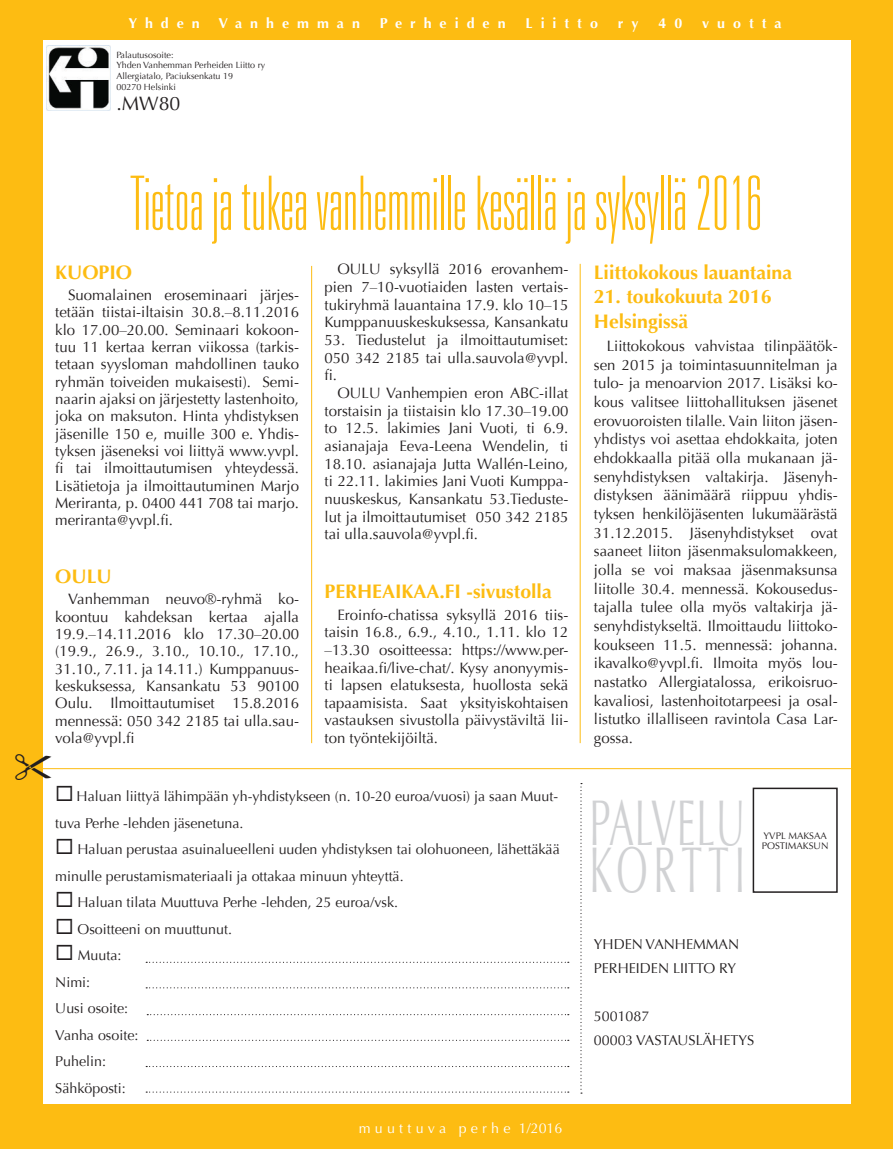
<style>
.page{position:relative;width:893px;height:1149px;background:#fff}
.page>*{position:absolute;margin:0;border:0;box-sizing:border-box;transform-origin:0 0}
.t1{font:100 ultra-condensed 75px "Univers 39";color:#fdbc12}
.t2{font:64.5px/46.8px "Optima";letter-spacing:.025em;color:#d1d2d4;scale:.58 1}
.t3{font:700 19.5px/24.6px "Optima";color:#fdbc12}
.t4{font:19.5px "Optima";color:#231f20}
.t5{font:15px/17.2px "Optima";color:#231f20;text-align:justify}
.t6{font:14.25px/26.4px "Optima";color:#231f20}
.t7{font:700 14.25px "Optima";letter-spacing:.56em;color:#fff}
.t8{font:14.25px "Optima";letter-spacing:.3em;color:#fff}
.t9{font:9.6px/10.2px "Optima";color:#231f20}
.t10{font:9px/10.6px "Optima";color:#231f20}
</style>
<div class="page">
<div style="left:0;top:0;width:893px;height:1148px;background:#fdbc12"></div>
<div style="left:43px;top:40px;width:807px;height:1063px;background:#fff"></div>
<div style="left:753px;top:787px;width:85px;height:105px;border:2px solid #231f20"></div>
<svg style="left:580px;top:783px;width:2px;height:310px"></svg>
<hr style="left:32px;top:768px;width:827px;height:1px;background:#fdbc12">
<svg style="left:146px;top:987px;width:423px;height:1px"></svg>
<svg style="left:146px;top:1091px;width:423px;height:1px"></svg>
<svg style="left:146px;top:961px;width:423px;height:1px"></svg>
<svg style="left:147px;top:1039px;width:422px;height:1px"></svg>
<img style="left:46px;top:45px;width:65px;height:65px">
<hr style="left:580px;top:264px;width:1px;height:478px;background:#fdbc12">
<hr style="left:311px;top:266px;width:1px;height:476px;background:#fdbc12">
<svg style="left:43px;top:768px;width:8px;height:2px"></svg>
<p class="t7" style="left:128px;top:15px;width:73px">Yhden</p>
<p class="t7" style="left:218px;top:15px;width:143px">Vanhemman</p>
<p class="t7" style="left:380px;top:15px;width:127px">Perheiden</p>
<p class="t7" style="left:526px;top:15px;width:74px">Liitto</p>
<p class="t7" style="left:618px;top:15px;width:22px">r y</p>
<p class="t7" style="left:658px;top:15px;width:25px">4 0</p>
<p class="t7" style="left:702px;top:15px;width:81px">vuotta</p>
<p class="t10" style="left:116px;top:50px;width:150px">Palautusosoite:<br>Yhden Vanhemman Perheiden Liitto ry<br>Allergiatalo, Paciuksenkatu 19<br>00270 Helsinki</p>
<h3 class="t4" style="left:116px;top:92px;width:65px">.MW80</h3>
<h1 class="t1" style="left:131px;top:165px;width:633px">Tietoa ja tukea vanhemmille kesällä ja syksyllä 2016</h1>
<h3 class="t3" style="left:55px;top:260px;width:78px">KUOPIO</h3>
<p class="t5" style="left:55px;top:286px;width:245px;text-indent:13px">Suomalainen eroseminaari järjes&shy;tetään tiistai-iltaisin 30.8.–8.11.2016 klo 17.00–20.00. Seminaari kokoon&shy;tuu 11 kertaa kerran viikossa (tarkis&shy;tetaan syysloman mahdollinen tauko ryhmän toiveiden mukaisesti). Semi&shy;naarin ajaksi on järjestetty lastenhoito, joka on maksuton. Hinta yhdistyksen jäsenille 150 e, muille 300 e. Yhdis&shy;tyksen jäseneksi voi liittyä www.yvpl. fi tai ilmoittautumisen yhteydessä.<br>Lisätietoja ja ilmoittautuminen Marjo Meriranta, p. 0400 441 708 tai marjo. meriranta@yvpl.fi.</p>
<h3 class="t3" style="left:55px;top:564px;width:58px">OULU</h3>
<p class="t5" style="left:55px;top:590px;width:245px;text-indent:13px">Vanhemman neuvo®-ryhmä ko&shy;koontuu kahdeksan kertaa ajalla 19.9.–14.11.2016 klo 17.30–20.00 (19.9., 26.9., 3.10., 10.10., 17.10., 31.10., 7.11. ja 14.11.) Kumppanuus&shy;keskuksessa, Kansankatu 53 90100<br>Oulu. Ilmoittautumiset 15.8.2016 mennessä: 050 342 2185 tai ulla.sau&shy;vola@yvpl.fi</p>
<p class="t5" style="left:325px;top:260px;width:245px;line-height:17.7px;text-indent:13px">OULU syksyllä 2016 erovanhem&shy;pien 7–10-vuotiaiden lasten vertais&shy;tukiryhmä lauantaina 17.9. klo 10–15<br>Kumppanuuskeskuksessa, Kansankatu</p>
<p class="t5" style="left:325px;top:331px;width:245px;line-height:17.7px">53. Tiedustelut ja ilmoittautumiset:<br>050 342 2185 tai ulla.sauvola@yvpl. fi.</p>
<p class="t5" style="left:325px;top:384px;width:245px;line-height:17.7px;text-indent:13px">OULU Vanhempien eron ABC-illat torstaisin ja tiistaisin klo 17.30–19.00 to 12.5. lakimies Jani Vuoti, ti 6.9. asianajaja Eeva-Leena Wendelin, ti 18.10. asianajaja Jutta Wallén-Leino, ti 22.11. lakimies Jani Vuoti Kumppa&shy;nuuskeskus, Kansankatu 53.Tieduste&shy;lut ja ilmoittautumiset 050 342 2185 tai ulla.sauvola@yvpl.fi.</p>
<h3 class="t3" style="left:325px;top:578px;width:229px">PERHEAIKAA.FI -sivustolla</h3>
<p class="t5" style="left:325px;top:605px;width:245px;line-height:17.7px;text-indent:13px">Eroinfo-chatissa syksyllä 2016 tiis&shy;taisin 16.8., 6.9., 4.10., 1.11. klo 12 –13.30 osoitteessa: https://www.per&shy;heaikaa.fi/live-chat/. Kysy anonyymis&shy;ti lapsen elatuksesta, huollosta sekä tapaamisista. Saat yksityiskohtaisen vastauksen sivustolla päivystäviltä lii&shy;ton työntekijöiltä.</p>
<h3 class="t3" style="left:594px;top:260px;width:200px">Liittokokous lauantaina</h3>
<h3 class="t3" style="left:594px;top:284px;width:179px">21. toukokuuta 2016<br>Helsingissä</h3>
<p class="t5" style="left:594px;top:336px;width:245px;line-height:18.6px;text-indent:13px">Liittokokous vahvistaa tilinpäätök&shy;sen 2015 ja toimintasuunnitelman ja tulo- ja menoarvion 2017. Lisäksi ko&shy;kous valitsee liittohallituksen jäsenet erovuoroisten tilalle. Vain liiton jäsen&shy;yhdistys voi asettaa ehdokkaita, joten ehdokkaalla pitää olla mukanaan jä&shy;senyhdistyksen valtakirja. Jäsenyh&shy;distyksen äänimäärä riippuu yhdis&shy;tyksen henkilöjäsenten lukumäärästä 31.12.2015. Jäsenyhdistykset ovat saaneet liiton jäsenmaksulomakkeen, jolla se voi maksaa jäsenmaksunsa liitolle 30.4. mennessä. Kokousedus&shy;tajalla tulee olla myös valtakirja jä&shy;senyhdistykseltä. Ilmoittaudu liittoko&shy;koukseen 11.5. mennessä: johanna. ikavalko@yvpl.fi. Ilmoita myös lou&shy;nastatko Allergiatalossa, erikoisruo&shy;kavaliosi, lastenhoitotarpeesi ja osal&shy;listutko illalliseen ravintola Casa Lar&shy;gossa.</p>
<p class="t6" style="left:55px;top:783px;width:504px">◻ Haluan liittyä lähimpään yh-yhdistykseen (n. 10-20 euroa/vuosi) ja saan Muut&shy;tuva Perhe -lehden jäsenetuna.</p>
<p class="t6" style="left:55px;top:836px;width:506px">◻ Haluan perustaa asuinalueelleni uuden yhdistyksen tai olohuoneen, lähettäkää minulle perustamismateriaali ja ottakaa minuun yhteyttä.</p>
<p class="t6" style="left:55px;top:889px;width:344px">◻ Haluan tilata Muuttuva Perhe -lehden, 25 euroa/vsk.</p>
<p class="t6" style="left:55px;top:915px;width:178px">◻ Osoitteeni on muuttunut.</p>
<p class="t6" style="left:55px;top:942px;width:85px">◻ Muuta:<br>Nimi:<br>Uusi osoite:<br>Vanha osoite:<br>Puhelin:<br>Sähköposti:</p>
<p class="t8" style="left:359px;top:1119px;width:205px">muuttuva perhe 1/2016</p>
<h2 class="t2" style="left:589px;top:800px;width:270px">PALVELU<br>KORTTI</h2>
<p class="t9" style="left:762px;top:830px;width:68px">YVPL MAKSAA<br>POSTIMAKSUN</p>
<p class="t6" style="left:594px;top:932px;width:147px;line-height:24px">YHDEN VANHEMMAN<br>PERHEIDEN LIITTO RY</p>
<p class="t6" style="left:594px;top:1004px;width:162px;line-height:24px">5001087<br>00003 VASTAUSLÄHETYS</p>
</div>
